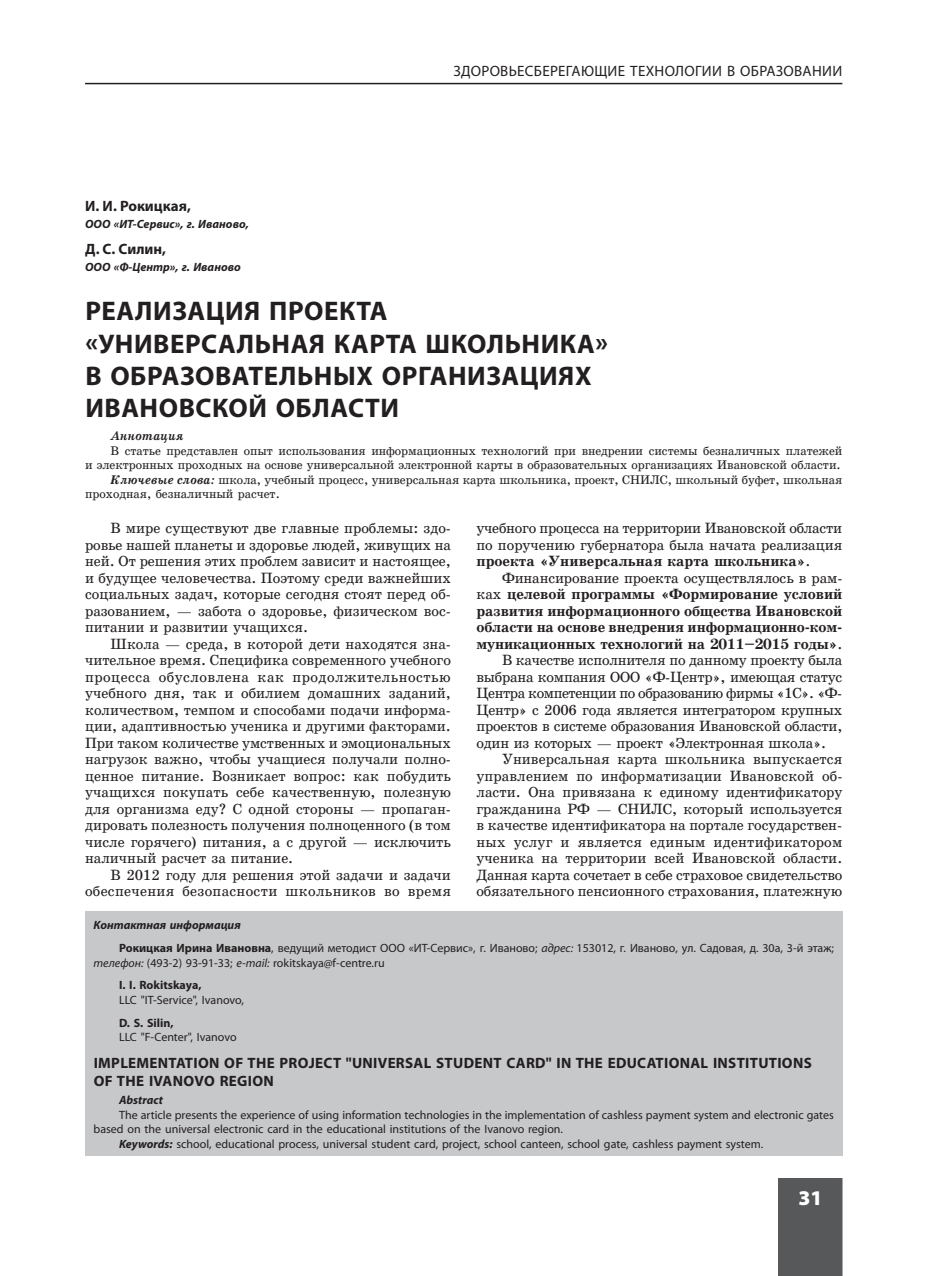
<style>
.page{position:relative;width:936px;height:1276px;background:#fff}
.page>*{position:absolute;margin:0;border:0;box-sizing:border-box;transform-origin:0 0}
.t1{font:700 27px/32.4px "Myriad Pro";letter-spacing:.02em;color:#231f20}
.t2{font:900 21px "Myriad Pro";color:#fff}
.t3{font:700 15px/18px "Myriad Pro";letter-spacing:.02em;color:#231f20}
.t4{font:15px "Myriad Pro";letter-spacing:.02em;color:#231f20}
.t5{font:700 15px "Myriad Pro";color:#231f20}
.t6{font:14.25px/16.5px "School Plain";color:#231f20;text-align:justify}
.t7{font:700 14.25px/16.5px "School";letter-spacing:-.01em;color:#231f20;text-align:justify}
.t8{font:14.25px/16.5px "School Plain";letter-spacing:.02em;color:#231f20;text-align:right}
.t9{font:12px/23px "Myriad Pro";color:#231f20}
.t10{font:12px "School Plain";letter-spacing:-.005em;color:#231f20}
.t11{font:700 12px/23px "Myriad Pro";color:#231f20}
.t12{font:italic 700 12px "Myriad Pro";color:#231f20}
.t13{font:italic 700 12px "School";color:#231f20}
.s1{font-family:"School";font-weight:700;font-style:italic}
.s2{font-family:"School Plain";font-weight:400}
.s3{font-style:italic}
.s4{font-weight:400}
.s5{font-weight:700}
.s6{font-weight:700;font-style:italic}
</style>
<div class="page">
<div style="left:778px;top:1178px;width:64px;height:98px;background:#57585a"></div>
<hr style="left:85px;top:83px;width:757px;height:1px;background:#231f20">
<div style="left:85px;top:911px;width:757px;height:245px;background:#c7c8ca"></div>
<p class="t4" style="left:453px;top:62px;width:10px">ЗДОРОВ</p>
<p class="t4" style="left:508px;top:62px;width:18px">ЬЕСБЕРЕГА</p>
<p class="t4" style="left:581px;top:62px;width:114px">ЮЩИЕ ТЕХНОЛОГИИ</p>
<p class="t4" style="left:727px;top:62px;width:24px">В ОБРАЗОВА</p>
<p class="t4" style="left:812px;top:62px;width:20px">НИИ</p>
<p class="t5" style="left:85px;top:196px;width:107px">И. И. Рокицкая,</p>
<p class="t12" style="left:85px;top:216px;width:165px">ООО «ИТ-Сервис», г. Иваново,</p>
<p class="t3" style="left:85px;top:240px;width:83px">Д. С. Силин,</p>
<p class="t12" style="left:85px;top:259px;width:157px">ООО «Ф-Центр», г. Иваново</p>
<h1 class="t1" style="left:85px;top:294px;width:524px">РЕАЛИЗАЦИЯ ПРОЕКТА «УНИВЕРСАЛЬНАЯ КАРТА ШКОЛЬНИКА»<br>В ОБРАЗОВАТЕЛЬНЫХ ОРГАНИЗАЦИЯХ<br>ИВАНОВСКОЙ ОБЛАСТИ</h1>
<p class="t13" style="left:111px;top:429px;width:74px">Аннотация</p>
<p class="t10" style="left:111px;top:443px;width:733px">В статье представлен опыт использования информационных технологий при внедрении системы безналичных платежей</p>
<p class="t10" style="left:85px;top:458px;width:757px">и электронных проходных на основе универсальной электронной карты в образовательных организациях Ивановской области.</p>
<p class="t10" style="left:111px;top:472px;width:733px"><span class="s1">Ключевые слова:</span> школа, учебный процесс, универсальная карта школьника, проект, СНИЛС, школьный буфет, школьная</p>
<p class="t10" style="left:85px;top:486px;width:196px">проходная, безналичный расчет.</p>
<p class="t6" style="left:85px;top:520px;width:367px;text-indent:26px">В мире существуют две главные проблемы: здо&shy;ровье нашей планеты и здоровье людей, живущих на ней. От решения этих проблем зависит и настоящее, и будущее человечества. Поэтому среди важнейших социальных задач, которые сегодня стоят перед об&shy;разованием, — забота о здоровье, физическом вос&shy;питании и развитии учащихся.</p>
<p class="t6" style="left:85px;top:635px;width:367px;text-indent:26px">Школа — среда, в которой дети находятся зна&shy;чительное время. Специфика современного учебного процесса обусловлена как продолжительностью учебного дня, так и обилием домашних заданий, количеством, темпом и способами подачи информа&shy;ции, адаптивностью ученика и другими факторами.<br>При таком количестве умственных и эмоциональных нагрузок важно, чтобы учащиеся получали полно&shy;ценное питание. Возникает вопрос: как побудить учащихся покупать себе качественную, полезную для организма еду? С одной стороны — пропаган&shy;дировать полезность получения полноценного (в том числе горячего) питания, а с другой — исключить наличный расчет за питание.</p>
<p class="t8" style="left:85px;top:866px;width:367px">В 2012 году для решения этой задачи и задачи обеспечения безопасности школьников во время</p>
<p class="t6" style="left:476px;top:519px;width:367px">учебного процесса на территории Ивановской области по поручению губернатора была начата реализация</p>
<p class="t7" style="left:476px;top:552px;width:335px">проекта «Универсальная карта школьника»<span class="s2">.</span></p>
<p class="t6" style="left:502px;top:569px;width:342px">Финансирование проекта осуществлялось в рам-</p>
<p class="t7" style="left:476px;top:585px;width:367px"><span class="s2">ках</span> целевой программы «Формирование условий развития информационного общества Ивановской области на основе внедрения информационно-ком&shy;муникационных технологий на 2011–2015 годы»<span class="s2">.</span></p>
<p class="t6" style="left:476px;top:652px;width:367px;text-indent:26px">В качестве исполнителя по данному проекту была выбрана компания ООО «Ф-Центр», имеющая статус Центра компетенции по образованию фирмы «1С». «Ф-Центр» с 2006 года является интегратором крупных проектов в системе образования Ивановской области, один из которых — проект «Электронная школа».</p>
<p class="t6" style="left:476px;top:751px;width:367px;text-indent:26px">Универсальная карта школьника выпускается управлением по информатизации Ивановской об&shy;ласти. Она привязана к единому идентификатору гражданина РФ — СНИЛС, который используется в качестве идентификатора на портале государствен&shy;ных услуг и является единым идентификатором ученика на территории всей Ивановской области.<br>Данная карта сочетает в себе страховое свидетельство обязательного пенсионного страхования, платежную</p>
<p class="t11" style="left:119px;top:913px;width:270px;text-indent:-26px"><span class="s3">Контактная информация<br></span>Рокицкая Ирина Ивановна<span class="s4">, ведущий методист ООО</span></p>
<p class="t9" style="left:409px;top:936px;width:426px">«ИТ-Сервис», г. Иваново; <span class="s3">адрес:</span> 153012, г. Иваново, ул. Садовая, д. 30а, 3-й этаж;</p>
<p class="t9" style="left:119px;top:951px;width:267px;text-indent:-26px"><span class="s3">телефон:</span> (493-2) 93-91-33; <span class="s3">e-mail:</span> rokitskaya@f-centre.ru<br><span class="s5">I. I. Rokitskaya,</span></p>
<p class="t9" style="left:119px;top:988px;width:126px">LLC "IT-Service", Ivanovo,</p>
<p class="t11" style="left:119px;top:1011px;width:56px">D. S. Silin,</p>
<p class="t9" style="left:119px;top:1025px;width:119px">LLC "F-Center", Ivanovo</p>
<p class="t3" style="left:94px;top:1053px;width:719px">IMPLEMENTATION OF THE PROJECT "UNIVERSAL STUDENT CARD" IN THE EDUCATIONAL INSTITUTIONS<br>OF THE IVANOVO REGION</p>
<p class="t12" style="left:119px;top:1092px;width:45px">Abstract</p>
<p class="t9" style="left:119px;top:1103px;width:716px">The article presents the experience of using information technologies in the implementation of cashless payment system and electronic gates</p>
<p class="t9" style="left:94px;top:1117px;width:471px">based on the universal electronic card in the educational institutions of the Ivanovo region.</p>
<p class="t9" style="left:119px;top:1131px;width:645px"><span class="s6">Keywords:</span> school, educational process, universal student card, project, school canteen, school gate, cashless payment system.</p>
<h2 class="t2" style="left:798px;top:1186px;width:26px">31</h2>
</div>
